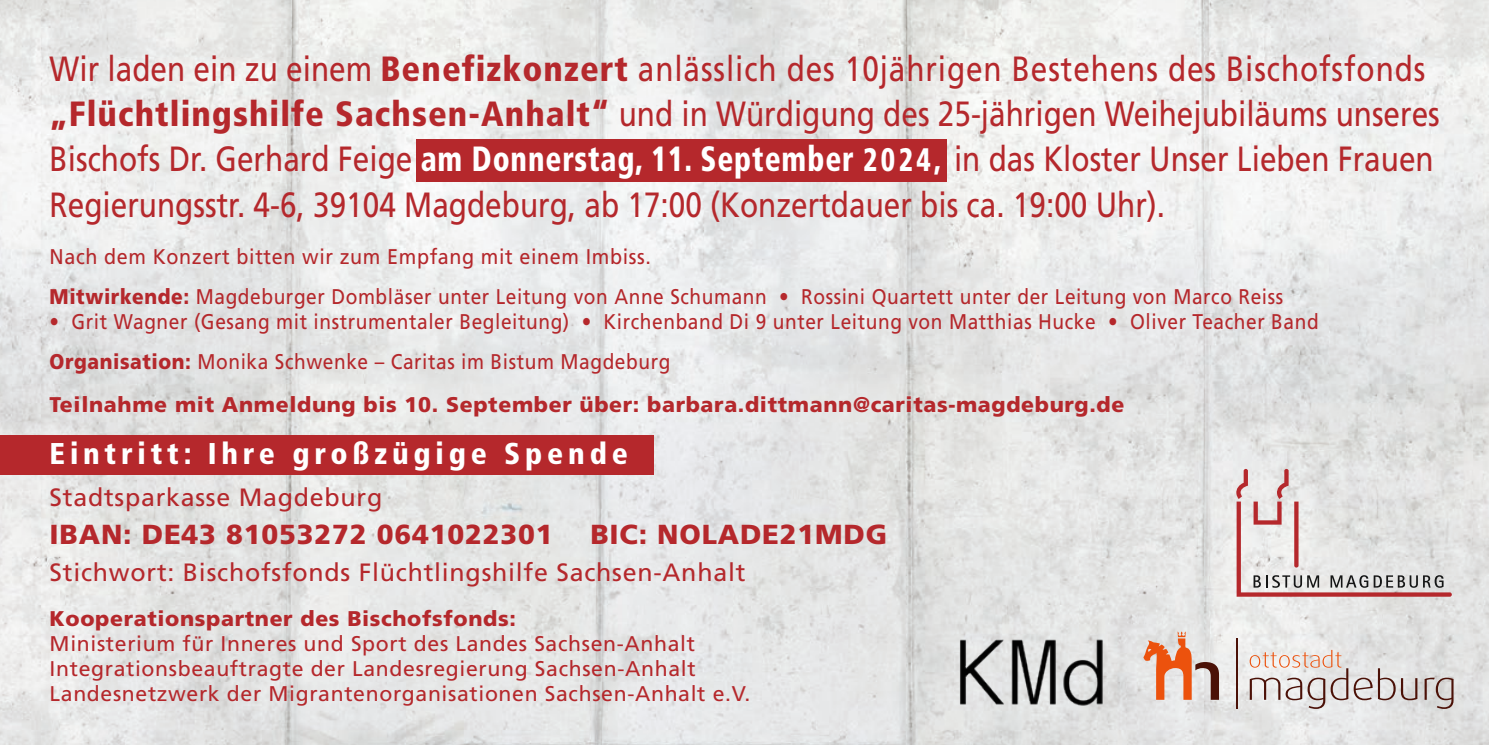
<style>
.page{position:relative;width:1489px;height:745px;background:#fff}
.page>*{position:absolute;margin:0;border:0;box-sizing:border-box;transform-origin:0 0}
.t1{font:35px/45px "Frutiger LT";color:#b5282c;scale:.85 1}
.t2{font:900 condensed 30px "Frutiger LT";letter-spacing:.16em;color:#fff}
.t3{font:900 27.5px "Frutiger LT";letter-spacing:.03em;color:#b5282c}
.t4{font:25px "Frutiger LT";letter-spacing:.03em;color:#b5282c}
.t5{font:21.25px/25px "Frutiger LT";letter-spacing:.03em;color:#b5282c}
.t6{font:21.25px/40px "Frutiger LT";letter-spacing:.03em;color:#b5282c;scale:.9 1}
.t7{font:21.25px/40px "Frutiger LT";letter-spacing:.03em;color:#b5282c;scale:.93 1}
.t8{font:900 21.25px "Frutiger LT";letter-spacing:.03em;color:#b5282c}
.s1{font-weight:900;font-stretch:condensed}
.s2{font-weight:900;font-stretch:condensed;color:#fff}
.s3{font-weight:900;font-stretch:condensed;font-size:32.5px;color:#fff}
.s4{font-weight:900}
</style>
<div class="page">
<img style="left:0;top:0;width:1488px;height:744px">
<svg style="left:1235px;top:468px;width:216px;height:128px"></svg>
<div style="left:416px;top:140px;width:530px;height:42px;background:#b5282c"></div>
<div style="left:0;top:435px;width:653px;height:39px;background:#b5282c"></div>
<img style="left:955px;top:633px;width:154px;height:77px">
<svg style="left:1249px;top:649px;width:168px;height:59px"></svg>
<svg style="left:1424px;top:677px;width:29px;height:31px"></svg>
<hr style="left:1235px;top:638px;width:2px;height:70px;background:#4b1107">
<svg style="left:1143px;top:631px;width:75px;height:68px"></svg>
<p class="t1" style="left:50px;top:47px;width:1636px">Wir laden ein zu einem <span class="s1">Benefizkonzert</span> anlässlich des 10jährigen Bestehens des Bischofsfonds <span class="s1">„Flüchtlingshilfe Sachsen-Anhalt“</span> und in Würdigung des 25-jährigen Weihejubiläums unseres Bischofs Dr. Gerhard Feige <span class="s2">am Donnerstag, 11. September</span> <span class="s3">2024,</span> in das Kloster Unser Lieben Frauen Regierungsstr. 4-6, 39104 Magdeburg, ab 17:00 (Konzertdauer bis ca. 19:00 Uhr).</p>
<p class="t7" style="left:50px;top:237px;width:1327px">Nach dem Konzert bitten wir zum Empfang mit einem Imbiss.<br><span class="s4">Mitwirkende:</span> Magdeburger Dombläser unter Leitung von Anne Schumann • Rossini Quartett unter der Leitung von Marco Reiss</p>
<p class="t6" style="left:50px;top:302px;width:1411px">• Grit Wagner (Gesang mit instrumentaler Begleitung) • Kirchenband Di 9 unter Leitung von Matthias Hucke • Oliver Teacher Band<br><span class="s4">Organisation:</span> Monika Schwenke – Caritas im Bistum Magdeburg</p>
<p class="t8" style="left:50px;top:391px;width:1076px">Teilnahme mit Anmeldung bis 10. September über: barbara.dittmann@caritas-magdeburg.de</p>
<p class="t2" style="left:50px;top:435px;width:579px">Eintritt: Ihre großzügige Spende</p>
<p class="t4" style="left:50px;top:482px;width:334px">Stadtsparkasse Magdeburg</p>
<p class="t3" style="left:50px;top:517px;width:504px">IBAN: DE43 81053272 0641022301</p>
<p class="t3" style="left:590px;top:517px;width:298px">BIC: NOLADE21MDG</p>
<p class="t4" style="left:50px;top:557px;width:697px">Stichwort: Bischofsfonds Flüchtlingshilfe Sachsen-Anhalt</p>
<p class="t8" style="left:50px;top:605px;width:467px">Kooperationspartner des Bischofsfonds:</p>
<p class="t5" style="left:50px;top:631px;width:702px">Ministerium für Inneres und Sport des Landes Sachsen-Anhalt<br>Integrationsbeauftragte der Landesregierung Sachsen-Anhalt<br>Landesnetzwerk der Migrantenorganisationen Sachsen-Anhalt e.V.</p>
</div>
